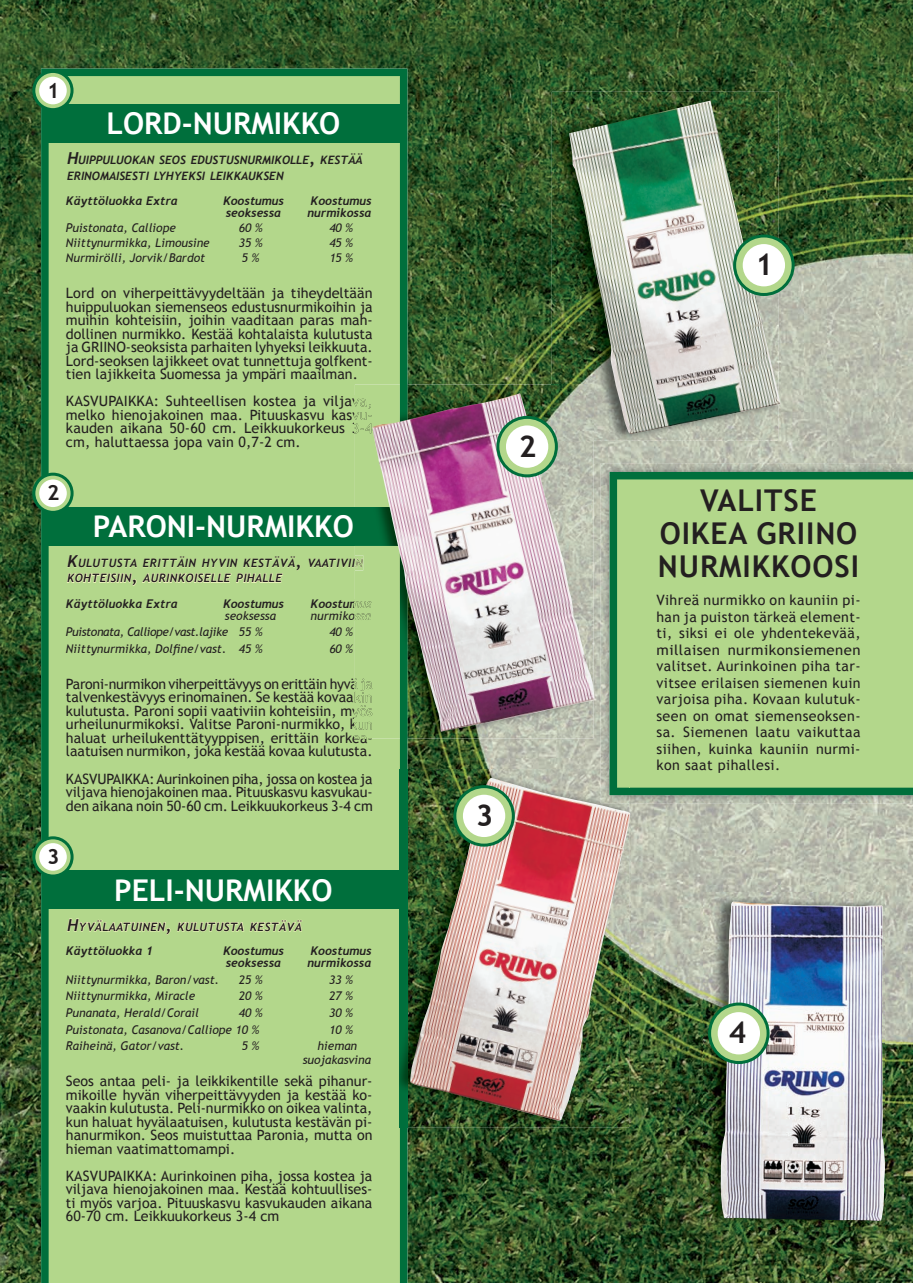
<style>
.page{position:relative;width:913px;height:1283px;background:#fff}
.page>*{position:absolute;margin:0;border:0;box-sizing:border-box;transform-origin:0 0}
.t1{font:700 30px "Trebuchet MS";color:#fff}
.t2{font:700 30px/33px "Trebuchet MS";letter-spacing:.03em;color:#231f20;text-align:center}
.t3{font:700 21px "Trebuchet MS";color:#231f20}
.t4{font:14.25px/13.5px "Trebuchet MS";color:#231f20;text-align:justify}
.t5{font:italic 12px/13.5px "Trebuchet MS";color:#231f20;text-align:center}
.t6{font:italic 700 12px "Trebuchet";color:#231f20}
.t7{font:italic 12px "Trebuchet MS";letter-spacing:-.03em;color:#231f20}
.t8{font:italic 700 11.55px/15px "Trebuchet";letter-spacing:.03em;color:#231f20}
.t9{font:italic 700 11.55px/15px "Trebuchet";color:#231f20}
.s1{font-size:16.5px}
</style>
<div class="page">
<img style="left:0;top:0;width:912px;height:1282px">
<img style="left:600px;top:463px;width:312px;height:340px">
<svg style="left:609px;top:472px;width:303px;height:323px;background:#a7d086"></svg>
<div style="left:41px;top:69px;width:366px;height:1213px;background:#b3d78b"></div>
<div style="left:45px;top:104px;width:358px;height:39px;background:#006f3c"></div>
<img style="left:551px;top:92px;width:227px;height:349px">
<img style="left:569px;top:101px;width:211px;height:333px">
<img style="left:393px;top:769px;width:236px;height:358px">
<img style="left:600px;top:769px;width:9px;height:9px">
<img style="left:609px;top:769px;width:20px;height:9px">
<img style="left:410px;top:778px;width:220px;height:342px">
<img style="left:703px;top:892px;width:181px;height:336px">
<img style="left:720px;top:901px;width:165px;height:320px">
<div style="left:45px;top:507px;width:358px;height:39px;background:#006f3c"></div>
<div style="left:45px;top:870px;width:358px;height:39px;background:#006f3c"></div>
<svg style="left:67px;top:918px;width:103px;height:16px;background:#cae19e"></svg>
<svg style="left:177px;top:922px;width:67px;height:9px"></svg>
<svg style="left:250px;top:919px;width:52px;height:12px"></svg>
<svg style="left:34px;top:71px;width:38px;height:39px"></svg>
<div style="left:32px;top:70px;width:41px;height:41px;border:3px solid #006f3c;border-radius:50%"></div>
<div style="left:39px;top:77px;width:28px;height:27px;background:#fff;border-radius:50%"></div>
<img style="left:355px;top:384px;width:238px;height:354px">
<img style="left:355px;top:396px;width:17px;height:13px">
<img style="left:355px;top:409px;width:16px;height:14px">
<img style="left:355px;top:423px;width:17px;height:10px">
<img style="left:551px;top:384px;width:42px;height:9px">
<img style="left:355px;top:599px;width:16px;height:9px">
<img style="left:355px;top:611px;width:16px;height:9px">
<img style="left:355px;top:678px;width:17px;height:14px">
<img style="left:355px;top:692px;width:17px;height:13px">
<img style="left:355px;top:705px;width:17px;height:14px">
<img style="left:355px;top:719px;width:18px;height:13px">
<img style="left:355px;top:732px;width:16px;height:6px">
<img style="left:355px;top:507px;width:17px;height:39px">
<svg style="left:67px;top:555px;width:297px;height:31px;background:#bedc94"></svg>
<img style="left:372px;top:393px;width:222px;height:338px">
<svg style="left:34px;top:474px;width:38px;height:38px"></svg>
<div style="left:32px;top:472px;width:42px;height:42px;border:3px solid #006f3c;border-radius:50%"></div>
<div style="left:39px;top:479px;width:28px;height:28px;background:#fff;border-radius:50%"></div>
<svg style="left:34px;top:837px;width:38px;height:39px"></svg>
<div style="left:32px;top:836px;width:42px;height:41px;border:3px solid #006f3c;border-radius:50%"></div>
<div style="left:39px;top:843px;width:28px;height:27px;background:#fff;border-radius:50%"></div>
<svg style="left:734px;top:236px;width:59px;height:58px"></svg>
<div style="left:733px;top:234px;width:61px;height:62px;border:3px solid #006f3c;border-radius:50%"></div>
<div style="left:742px;top:244px;width:43px;height:42px;background:#fff;border-radius:50%"></div>
<svg style="left:498px;top:417px;width:58px;height:59px"></svg>
<div style="left:496px;top:416px;width:62px;height:61px;border:3px solid #006f3c;border-radius:50%"></div>
<div style="left:506px;top:425px;width:42px;height:43px;background:#fff;border-radius:50%"></div>
<svg style="left:455px;top:786px;width:58px;height:59px"></svg>
<div style="left:453px;top:785px;width:62px;height:61px;border:3px solid #006f3c;border-radius:50%"></div>
<div style="left:463px;top:794px;width:42px;height:43px;background:#fff;border-radius:50%"></div>
<svg style="left:709px;top:1004px;width:59px;height:58px"></svg>
<div style="left:708px;top:1002px;width:61px;height:62px;border:3px solid #006f3c;border-radius:50%"></div>
<div style="left:717px;top:1012px;width:43px;height:42px;background:#fff;border-radius:50%"></div>
<h2 class="t3" style="left:47px;top:77px;width:14px">1</h2>
<h1 class="t1" style="left:106px;top:105px;width:235px">LORD-NURMIKKO</h1>
<p class="t9" style="left:67px;top:153px;width:297px"><span class="s1">H</span>UIPPULUOKAN SEOS EDUSTUSNURMIKOLLE<span class="s1">,</span> KESTÄÄ<br>ERINOMAISESTI LYHYEKSI LEIKKAUKSEN</p>
<p class="t6" style="left:66px;top:194px;width:113px">Käyttöluokka Extra</p>
<p class="t6" style="left:223px;top:194px;width:63px">Koostumus</p>
<p class="t6" style="left:310px;top:194px;width:63px">Koostumus</p>
<p class="t6" style="left:226px;top:206px;width:57px">seoksessa</p>
<p class="t6" style="left:307px;top:206px;width:66px">nurmikossa</p>
<p class="t5" style="left:66px;top:221px;width:111px">Puistonata, Calliope</p>
<p class="t5" style="left:239px;top:221px;width:25px">60 %</p>
<p class="t5" style="left:329px;top:221px;width:25px">40 %</p>
<p class="t5" style="left:66px;top:236px;width:145px">Niittynurmikka, Limousine</p>
<p class="t5" style="left:239px;top:236px;width:25px">35 %</p>
<p class="t5" style="left:329px;top:236px;width:25px">45 %</p>
<p class="t5" style="left:66px;top:251px;width:141px">Nurmirölli, Jorvik/Bardot</p>
<p class="t5" style="left:242px;top:251px;width:19px">5 %</p>
<p class="t5" style="left:329px;top:251px;width:25px">15 %</p>
<p class="t4" style="left:66px;top:287px;width:308px">Lord on viherpeittävyydeltään ja tiheydeltään huippuluokan siemenseos edustusnurmikoihin ja muihin kohteisiin, joihin vaaditaan paras mah&shy;dollinen nurmikko. Kestää kohtalaista kulutusta ja GRIINO-seoksista parhaiten lyhyeksi leikkuuta.<br>Lord-seoksen lajikkeet ovat tunnettuja golfkent&shy;tien lajikkeita Suomessa ja ympäri maailman.</p>
<p class="t4" style="left:66px;top:395px;width:308px">KASVUPAIKKA: Suhteellisen kostea ja viljava, melko hienojakoinen maa. Pituuskasvu kasvu&shy;kauden aikana 50-60 cm. Leikkuukorkeus 3-4 cm, haluttaessa jopa vain 0,7-2 cm.</p>
<h2 class="t3" style="left:47px;top:480px;width:14px">2</h2>
<h1 class="t1" style="left:93px;top:507px;width:262px">PARONI-NURMIKKO</h1>
<p class="t8" style="left:67px;top:555px;width:297px"><span class="s1">K</span>ULUTUSTA ERITTÄIN HYVIN KESTÄVÄ<span class="s1">,</span> VAATIVIIN<br>KOHTEISIIN<span class="s1">,</span> AURINKOISELLE PIHALLE</p>
<p class="t6" style="left:66px;top:596px;width:113px">Käyttöluokka Extra</p>
<p class="t6" style="left:223px;top:596px;width:63px">Koostumus</p>
<p class="t6" style="left:310px;top:596px;width:63px">Koostumus</p>
<p class="t5" style="left:225px;top:609px;width:53px">seoksessa</p>
<p class="t5" style="left:310px;top:609px;width:62px">nurmikossa</p>
<p class="t7" style="left:66px;top:625px;width:198px">Puistonata, Calliope/vast.lajike 55 %</p>
<p class="t5" style="left:329px;top:625px;width:25px">40 %</p>
<p class="t5" style="left:66px;top:642px;width:198px">Niittynurmikka, Dolfine/vast. 45 %</p>
<p class="t5" style="left:329px;top:642px;width:25px">60 %</p>
<p class="t4" style="left:66px;top:677px;width:308px">Paroni-nurmikon viherpeittävyys on erittäin hyvä ja talvenkestävyys erinomainen. Se kestää kovaakin kulutusta. Paroni sopii vaativiin kohteisiin, myös urheilunurmikoksi. Valitse Paroni-nurmikko, kun haluat urheilukenttätyyppisen, erittäin korkea&shy;laatuisen nurmikon, joka kestää kovaa kulutusta.</p>
<p class="t4" style="left:66px;top:772px;width:308px">KASVUPAIKKA: Aurinkoinen piha, jossa on kostea ja viljava hienojakoinen maa. Pituuskasvu kasvukau&shy;den aikana noin 50-60 cm. Leikkuukorkeus 3-4 cm</p>
<h2 class="t3" style="left:47px;top:843px;width:14px">3</h2>
<h1 class="t1" style="left:114px;top:871px;width:220px">PELI-NURMIKKO</h1>
<p class="t8" style="left:67px;top:919px;width:236px"><span class="s1">H</span>YVÄLAATUINEN<span class="s1">,</span> KULUTUSTA KESTÄVÄ</p>
<p class="t6" style="left:66px;top:943px;width:89px">Käyttöluokka 1</p>
<p class="t6" style="left:223px;top:943px;width:63px">Koostumus</p>
<p class="t6" style="left:310px;top:943px;width:63px">Koostumus</p>
<p class="t6" style="left:226px;top:955px;width:57px">seoksessa</p>
<p class="t6" style="left:307px;top:955px;width:66px">nurmikossa</p>
<p class="t5" style="left:66px;top:973px;width:155px">Niittynurmikka, Baron/vast.</p>
<p class="t5" style="left:239px;top:973px;width:25px">25 %</p>
<p class="t5" style="left:329px;top:973px;width:25px">33 %</p>
<p class="t5" style="left:66px;top:989px;width:131px">Niittynurmikka, Miracle</p>
<p class="t5" style="left:239px;top:989px;width:25px">20 %</p>
<p class="t5" style="left:329px;top:989px;width:25px">27 %</p>
<p class="t5" style="left:66px;top:1006px;width:135px">Punanata, Herald/Corail</p>
<p class="t5" style="left:239px;top:1006px;width:25px">40 %</p>
<p class="t5" style="left:329px;top:1006px;width:25px">30 %</p>
<p class="t5" style="left:66px;top:1022px;width:194px">Puistonata, Casanova/Calliope 10 %</p>
<p class="t5" style="left:329px;top:1022px;width:25px">10 %</p>
<p class="t5" style="left:66px;top:1039px;width:120px">Raiheinä, Gator/vast.</p>
<p class="t5" style="left:242px;top:1039px;width:19px">5 %</p>
<p class="t5" style="left:303px;top:1039px;width:70px">hieman suojakasvina</p>
<p class="t4" style="left:66px;top:1074px;width:308px">Seos antaa peli- ja leikkikentille sekä pihanur&shy;mikoille hyvän viherpeittävyyden ja kestää ko&shy;vaakin kulutusta. Peli-nurmikko on oikea valinta, kun haluat hyvälaatuisen, kulutusta kestävän pi&shy;hanurmikon. Seos muistuttaa Paronia, mutta on hieman vaatimattomampi.</p>
<p class="t4" style="left:66px;top:1168px;width:308px">KASVUPAIKKA: Aurinkoinen piha, jossa kostea ja viljava hienojakoinen maa. Kestää kohtuullises&shy;ti myös varjoa. Pituuskasvu kasvukauden aikana 60-70 cm. Leikkuukorkeus 3-4 cm</p>
<h1 class="t2" style="left:518px;top:429px;width:19px">2</h1>
<h1 class="t2" style="left:475px;top:798px;width:19px">3</h1>
<h1 class="t2" style="left:755px;top:248px;width:19px">1</h1>
<h1 class="t2" style="left:657px;top:483px;width:203px">VALITSE<br>OIKEA GRIINO<br>NURMIKKOOSI</h1>
<p class="t4" style="left:656px;top:592px;width:206px;line-height:16.5px">Vihreä nurmikko on kauniin pi&shy;han ja puiston tärkeä element&shy;ti, siksi ei ole yhdentekevää, millaisen nurmikonsiemenen valitset. Aurinkoinen piha tar&shy;vitsee erilaisen siemenen kuin varjoisa piha. Kovaan kulutuk&shy;seen on omat siemenseoksen&shy;sa. Siemenen laatu vaikuttaa siihen, kuinka kauniin nurmi&shy;kon saat pihallesi.</p>
<h1 class="t2" style="left:729px;top:1016px;width:19px">4</h1>
</div>
